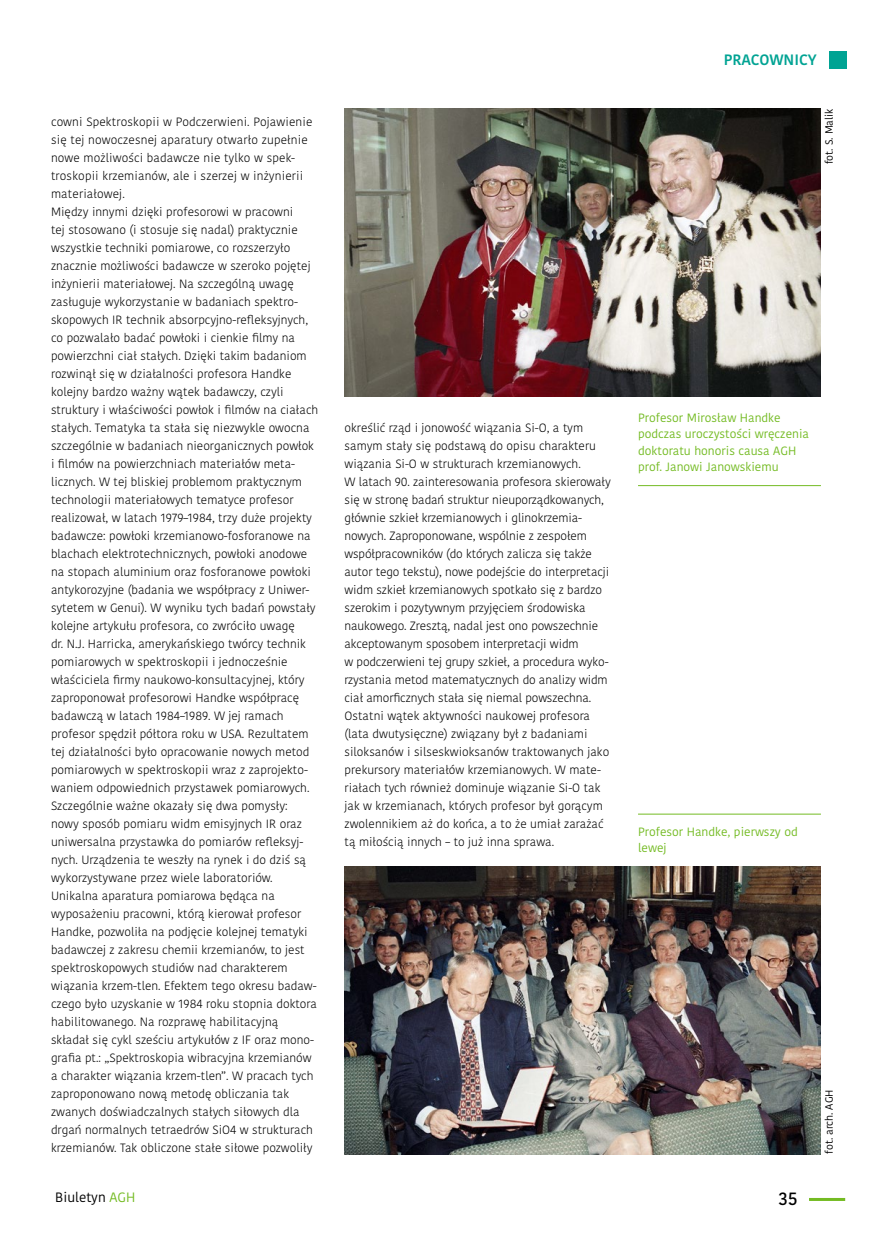
<style>
.page{position:relative;width:872px;height:1242px;background:#fff}
.page>*{position:absolute;margin:0;border:0;box-sizing:border-box;transform-origin:0 0}
.t1{font:500 18px "Kohinoor Bangla";color:#000}
.t2{font:600 15px "Kohinoor Bangla";color:#00a393}
.t3{font:13.5px "Kohinoor Bangla";color:#000}
.t4{font:300 12px/18px "Kohinoor Bangla";color:#000}
.t5{font:12px/16.5px "Kohinoor Bangla";color:#74bb23}
.t6{font:10.5px "Kohinoor Bangla";color:#000}
.s1{color:#74bb23}
</style>
<div class="page">
<hr style="left:809px;top:1198px;width:36px;height:3px;background:#74bb23">
<div style="left:829px;top:51px;width:17px;height:17px;background:#00a393"></div>
<img style="left:344px;top:866px;width:476px;height:288px">
<img style="left:344px;top:108px;width:476px;height:288px">
<hr style="left:638px;top:485px;width:183px;height:1px;background:#74bb23">
<hr style="left:638px;top:813px;width:183px;height:1px;background:#74bb23">
<p class="t2" style="left:723px;top:47px;width:94px">PRACOWNICY</p>
<p class="t4" style="left:51px;top:113px;width:269px">cowni Spektroskopii w Podczerwieni. Pojawienie się tej nowoczesnej aparatury otwarło zupełnie nowe możliwości badawcze nie tylko w spek&shy;troskopii krzemianów, ale i szerzej w inżynierii materiałowej.<br>Między innymi dzięki profesorowi w pracowni<br>tej stosowano (i stosuje się nadal) praktycznie wszystkie techniki pomiarowe, co rozszerzyło znacznie możliwości badawcze w szeroko pojętej inżynierii materiałowej. Na szczególną uwagę zasługuje wykorzystanie w badaniach spektro&shy;skopowych IR technik absorpcyjno-refleksyjnych, co pozwalało badać powłoki i cienkie filmy na powierzchni ciał stałych. Dzięki takim badaniom rozwinął się w działalności profesora Handke kolejny bardzo ważny wątek badawczy, czyli struktury i właściwości powłok i filmów na ciałach stałych. Tematyka ta stała się niezwykle owocna szczególnie w badaniach nieorganicznych powłok i filmów na powierzchniach materiałów meta&shy;licznych. W tej bliskiej problemom praktycznym technologii materiałowych tematyce profesor realizował, w latach 1979–1984, trzy duże projekty badawcze: powłoki krzemianowo-fosforanowe na blachach elektrotechnicznych, powłoki anodowe na stopach aluminium oraz fosforanowe powłoki antykorozyjne (badania we współpracy z Uniwer&shy;sytetem w Genui). W wyniku tych badań powstały kolejne artykułu profesora, co zwróciło uwagę<br>dr. N.J. Harricka, amerykańskiego twórcy technik pomiarowych w spektroskopii i jednocześnie właściciela firmy naukowo-konsultacyjnej, który zaproponował profesorowi Handke współpracę badawczą w latach 1984–1989. W jej ramach profesor spędził półtora roku w USA. Rezultatem tej działalności było opracowanie nowych metod pomiarowych w spektroskopii wraz z zaprojekto&shy;waniem odpowiednich przystawek pomiarowych.<br>Szczególnie ważne okazały się dwa pomysły: nowy sposób pomiaru widm emisyjnych IR oraz uniwersalna przystawka do pomiarów refleksyj&shy;nych. Urządzenia te weszły na rynek i do dziś są wykorzystywane przez wiele laboratoriów.<br>Unikalna aparatura pomiarowa będąca na wyposażeniu pracowni, którą kierował profesor Handke, pozwoliła na podjęcie kolejnej tematyki badawczej z zakresu chemii krzemianów, to jest spektroskopowych studiów nad charakterem wiązania krzem-tlen. Efektem tego okresu badaw&shy;czego było uzyskanie w 1984 roku stopnia doktora habilitowanego. Na rozprawę habilitacyjną składał się cykl sześciu artykułów z IF oraz mono&shy;grafia pt.: „Spektroskopia wibracyjna krzemianów a charakter wiązania krzem-tlen”. W pracach tych zaproponowano nową metodę obliczania tak zwanych doświadczalnych stałych siłowych dla drgań normalnych tetraedrów SiO4 w strukturach krzemianów. Tak obliczone stałe siłowe pozwoliły</p>
<p class="t4" style="left:344px;top:419px;width:268px">określić rząd i jonowość wiązania Si-O, a tym samym stały się podstawą do opisu charakteru wiązania Si-O w strukturach krzemianowych.<br>W latach 90. zainteresowania profesora skierowały się w stronę badań struktur nieuporządkowanych, głównie szkieł krzemianowych i glinokrzemia&shy;nowych. Zaproponowane, wspólnie z zespołem współpracowników (do których zalicza się także autor tego tekstu), nowe podejście do interpretacji widm szkieł krzemianowych spotkało się z bardzo szerokim i pozytywnym przyjęciem środowiska naukowego. Zresztą, nadal jest ono powszechnie akceptowanym sposobem interpretacji widm<br>w podczerwieni tej grupy szkieł, a procedura wyko&shy;rzystania metod matematycznych do analizy widm ciał amorficznych stała się niemal powszechna.<br>Ostatni wątek aktywności naukowej profesora (lata dwutysięczne) związany był z badaniami siloksanów i silseskwioksanów traktowanych jako prekursory materiałów krzemianowych. W mate&shy;riałach tych również dominuje wiązanie Si-O tak jak w krzemianach, których profesor był gorącym zwolennikiem aż do końca, a to że umiał zarażać tą miłością innych – to już inna sprawa.</p>
<p class="t5" style="left:638px;top:409px;width:172px">Profesor Mirosław Handke podczas uroczystości wręczenia doktoratu honoris causa AGH prof. Janowi Janowskiemu</p>
<p class="t5" style="left:638px;top:823px;width:161px">Profesor Handke, pierwszy od lewej</p>
<p class="t3" style="left:55px;top:1187px;width:82px">Biuletyn <span class="s1">AGH</span></p>
<h1 class="t1" style="left:778px;top:1184px;width:21px">35</h1>
<p class="t6" style="left:821px;top:164px;width:57px;rotate:-90deg">fot. S. Malik</p>
<p class="t6" style="left:821px;top:1154px;width:66px;rotate:-90deg">fot. arch. AGH</p>
</div>
